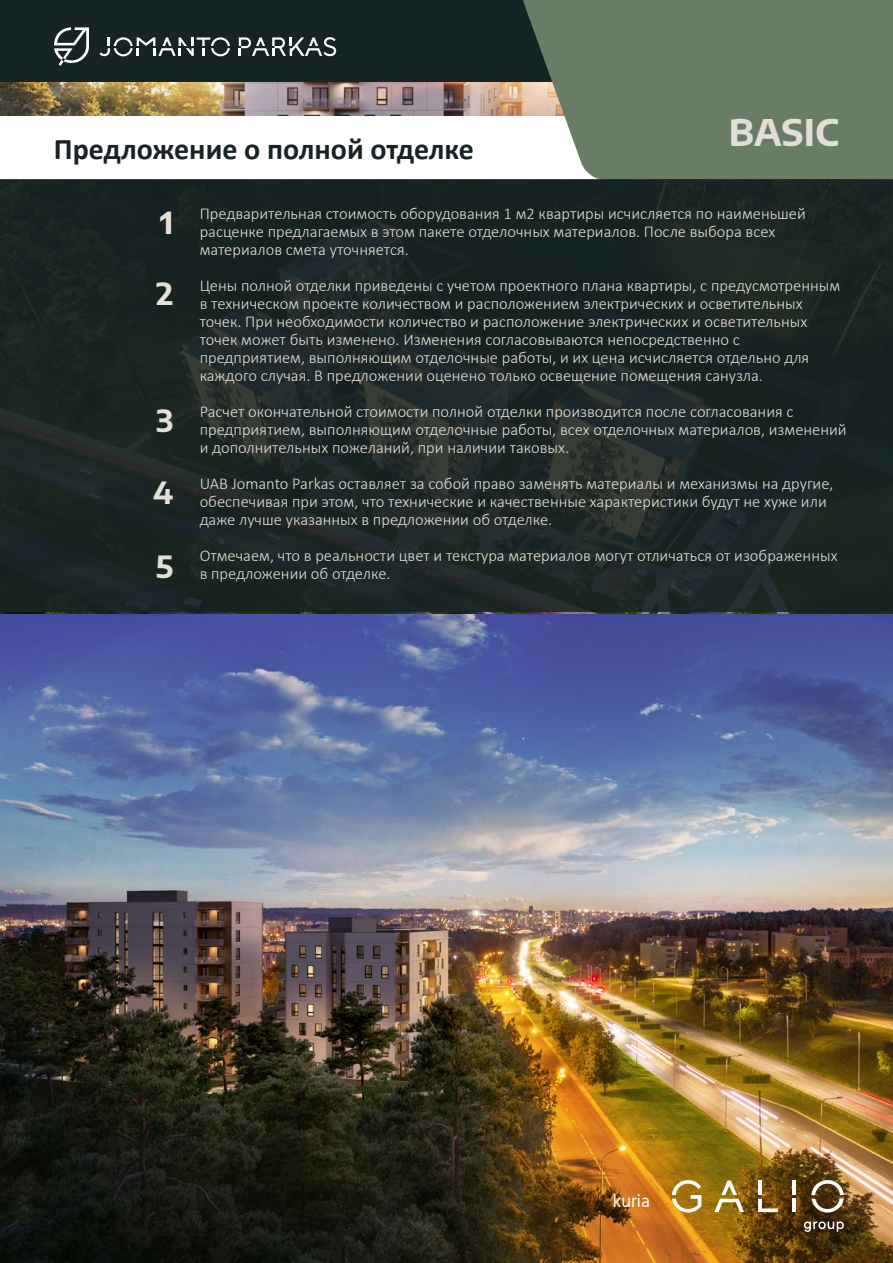
<style>
.page{position:relative;width:893px;height:1263px;background:#fff}
.page>*{position:absolute;margin:0;border:0;box-sizing:border-box;transform-origin:0 0}
.t1{font:700 36px "Encode Sans Semi Expanded";color:#e1ded7}
.t2{font:700 30px "Calibri";color:#162425}
.t3{font:700 30px "Encode Sans Semi Expanded";color:#e4e0d6}
.t4{font:18px "Hind Madurai";color:#fff}
.t5{font:300 16.5px/18px "Calibri";color:#e4e0d6}
</style>
<div class="page">
<img style="left:0;top:612px;width:893px;height:651px">
<svg style="left:804px;top:1221px;width:40px;height:11px"></svg>
<svg style="left:714px;top:1180px;width:30px;height:32px"></svg>
<hr style="left:758px;top:1180px;width:4px;height:15px;background:#fff">
<svg style="left:758px;top:1199px;width:20px;height:13px"></svg>
<hr style="left:792px;top:1199px;width:4px;height:13px;background:#fff">
<hr style="left:792px;top:1180px;width:4px;height:15px;background:#fff">
<svg style="left:672px;top:1180px;width:29px;height:32px"></svg>
<svg style="left:811px;top:1180px;width:33px;height:32px"></svg>
<img style="left:0;top:81px;width:520px;height:34px">
<div style="left:0;top:0;width:893px;height:81px;background:#162425"></div>
<svg style="left:520px;top:0;width:373px;height:179px;background:#71826e"></svg>
<svg style="left:54px;top:27px;width:35px;height:39px"></svg>
<svg style="left:239px;top:37px;width:97px;height:19px"></svg>
<svg style="left:100px;top:37px;width:130px;height:19px"></svg>
<div style="left:0;top:179px;width:893px;height:433px;background:#162425"></div>
<h2 class="t2" style="left:54px;top:128px;width:422px">Предложение о полной отделке</h2>
<h1 class="t1" style="left:729px;top:103px;width:112px">BASIC</h1>
<h2 class="t3" style="left:160px;top:198px;width:15px">1</h2>
<h2 class="t3" style="left:156px;top:269px;width:19px">2</h2>
<h2 class="t3" style="left:156px;top:396px;width:19px">3</h2>
<h2 class="t3" style="left:153px;top:468px;width:22px">4</h2>
<h2 class="t3" style="left:156px;top:542px;width:19px">5</h2>
<p class="t5" style="left:200px;top:204px;width:608px">Предварительная стоимость оборудования 1 м2 квартиры исчисляется по наименьшей расценке предлагаемых в этом пакете отделочных материалов. После выбора всех материалов смета уточняется.</p>
<p class="t5" style="left:200px;top:276px;width:642px">Цены полной отделки приведены с учетом проектного плана квартиры, с предусмотренным в техническом проекте количеством и расположением электрических и осветительных точек. При необходимости количество и расположение электрических и осветительных точек может быть изменено. Изменения согласовываются непосредственно с предприятием, выполняющим отделочные работы, и их цена исчисляется отдельно для каждого случая. В предложении оценено только освещение помещения санузла.</p>
<p class="t5" style="left:200px;top:402px;width:648px">Расчет окончательной стоимости полной отделки производится после согласования с предприятием, выполняющим отделочные работы, всех отделочных материалов, изменений и дополнительных пожеланий, при наличии таковых.</p>
<p class="t5" style="left:200px;top:474px;width:635px">UAB Jomanto Parkas оставляет за собой право заменять материалы и механизмы на другие, обеспечивая при этом, что технические и качественные характеристики будут не хуже или даже лучше указанных в предложении об отделке.</p>
<p class="t5" style="left:200px;top:546px;width:639px">Отмечаем, что в реальности цвет и текстура материалов могут отличаться от изображенных в предложении об отделке.</p>
<p class="t4" style="left:613px;top:1190px;width:39px">kuria</p>
</div>
